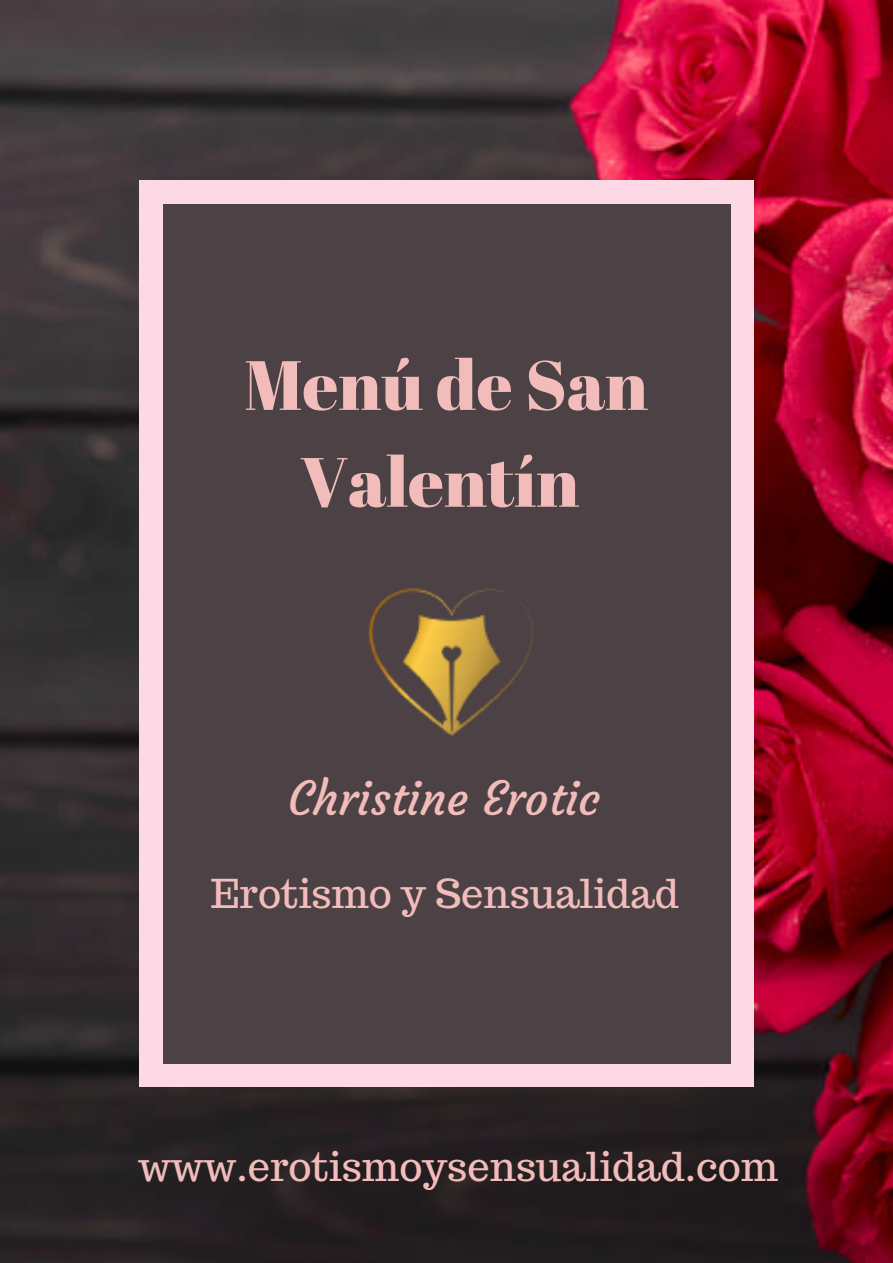
<style>
.page{position:relative;width:893px;height:1263px;background:#fff}
.page>*{position:absolute;margin:0;border:0;box-sizing:border-box;transform-origin:0 0}
.t1{font:69.6px/96.9px "Abril Fatface";color:#f2bcba;text-align:center}
.t2{font:46.35px "Courgette";color:#f2bcba}
.t3{font:39.75px "Trocchi";color:#f2bcba}
</style>
<div class="page">
<img style="left:0;top:0;width:893px;height:1263px">
<div style="left:149px;top:185px;width:595px;height:898px;background:#4c4145"></div>
<div style="left:731px;top:1064px;width:23px;height:23px;background:#fcd9e5"></div>
<div style="left:139px;top:202px;width:23px;height:864px;background:#fcd9e5"></div>
<div style="left:139px;top:1064px;width:23px;height:23px;background:#fcd9e5"></div>
<div style="left:731px;top:202px;width:23px;height:864px;background:#fcd9e5"></div>
<div style="left:161px;top:1064px;width:572px;height:23px;background:#fcd9e5"></div>
<div style="left:731px;top:181px;width:23px;height:23px;background:#fcd9e5"></div>
<div style="left:139px;top:181px;width:23px;height:23px;background:#fcd9e5"></div>
<div style="left:161px;top:181px;width:572px;height:23px;background:#fcd9e5"></div>
<img style="left:369px;top:588px;width:164px;height:148px">
<h1 class="t1" style="left:244px;top:335px;width:405px">Menú de San<br>Valentín</h1>
<p class="t2" style="left:288px;top:770px;width:313px">Christine Erotic</p>
<p class="t3" style="left:211px;top:867px;width:469px">Erotismo y Sensualidad</p>
<p class="t3" style="left:138px;top:1141px;width:642px">www.erotismoysensualidad.com</p>
</div>
